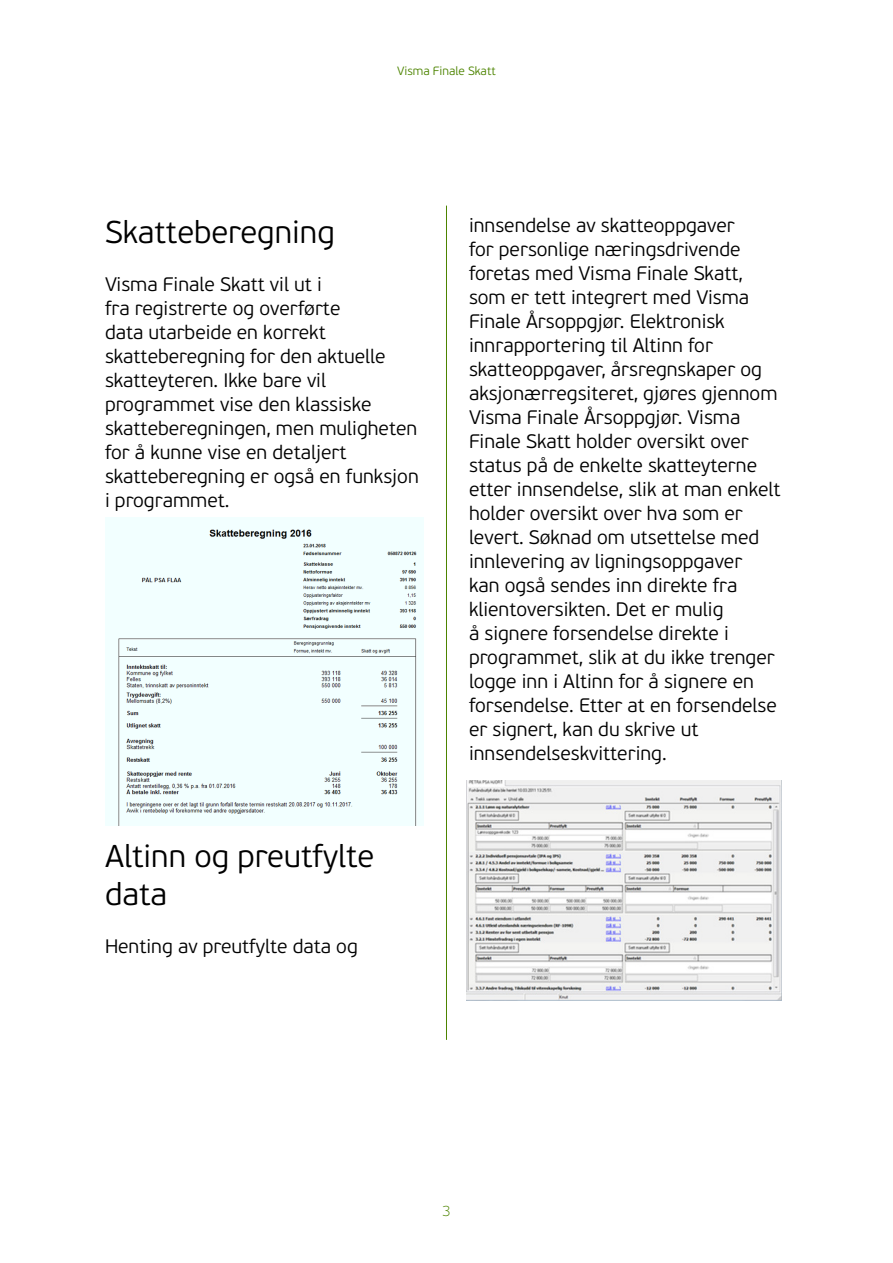
<style>
.page{position:relative;width:893px;height:1263px;background:#fff}
.page>*{position:absolute;margin:0;border:0;box-sizing:border-box;transform-origin:0 0}
.t1{font:300 31.5px/37.8px "PF Beau Sans Pro";color:#000}
.t2{font:300 19.5px/24px "PF Beau Sans Pro";color:#000}
.numbers{font:100 15px "PF Beau Sans Pro";color:#4d8400}
.t3{font:300 12px "PF Beau Sans Pro";color:#4d8400}
</style>
<div class="page">
<hr style="left:446px;top:206px;width:1px;height:834px;background:#4d8400">
<img style="left:105px;top:518px;width:319px;height:307px">
<img style="left:466px;top:780px;width:316px;height:220px">
<p class="t3" style="left:397px;top:64px;width:100px">Visma Finale Skatt</p>
<p class="t1" style="left:105px;top:214px;width:231px">Skatteberegning</p>
<p class="t2" style="left:105px;top:272px;width:315px">Visma Finale Skatt vil ut i<br>fra registrerte og overførte<br>data utarbeide en korrekt skatteberegning for den aktuelle skatteyteren. Ikke bare vil programmet vise den klassiske skatteberegningen, men muligheten for å kunne vise en detaljert skatteberegning er også en funksjon i programmet.</p>
<p class="t1" style="left:105px;top:838px;width:271px">Altinn og preutfylte data</p>
<p class="t2" style="left:105px;top:935px;width:254px">Henting av preutfylte data og</p>
<p class="t2" style="left:469px;top:214px;width:313px">innsendelse av skatteoppgaver<br>for personlige næringsdrivende foretas med Visma Finale Skatt, som er tett integrert med Visma<br>Finale Årsoppgjør. Elektronisk innrapportering til Altinn for skatteoppgaver, årsregnskaper og aksjonærregsiteret, gjøres gjennom<br>Visma Finale Årsoppgjør. Visma<br>Finale Skatt holder oversikt over status på de enkelte skatteyterne etter innsendelse, slik at man enkelt holder oversikt over hva som er levert. Søknad om utsettelse med innlevering av ligningsoppgaver<br>kan også sendes inn direkte fra klientoversikten. Det er mulig<br>å signere forsendelse direkte i programmet, slik at du ikke trenger logge inn i Altinn for å signere en forsendelse. Etter at en forsendelse er signert, kan du skrive ut innsendelseskvittering.</p>
<p class="numbers" style="left:442px;top:1202px;width:10px">3</p>
</div>
